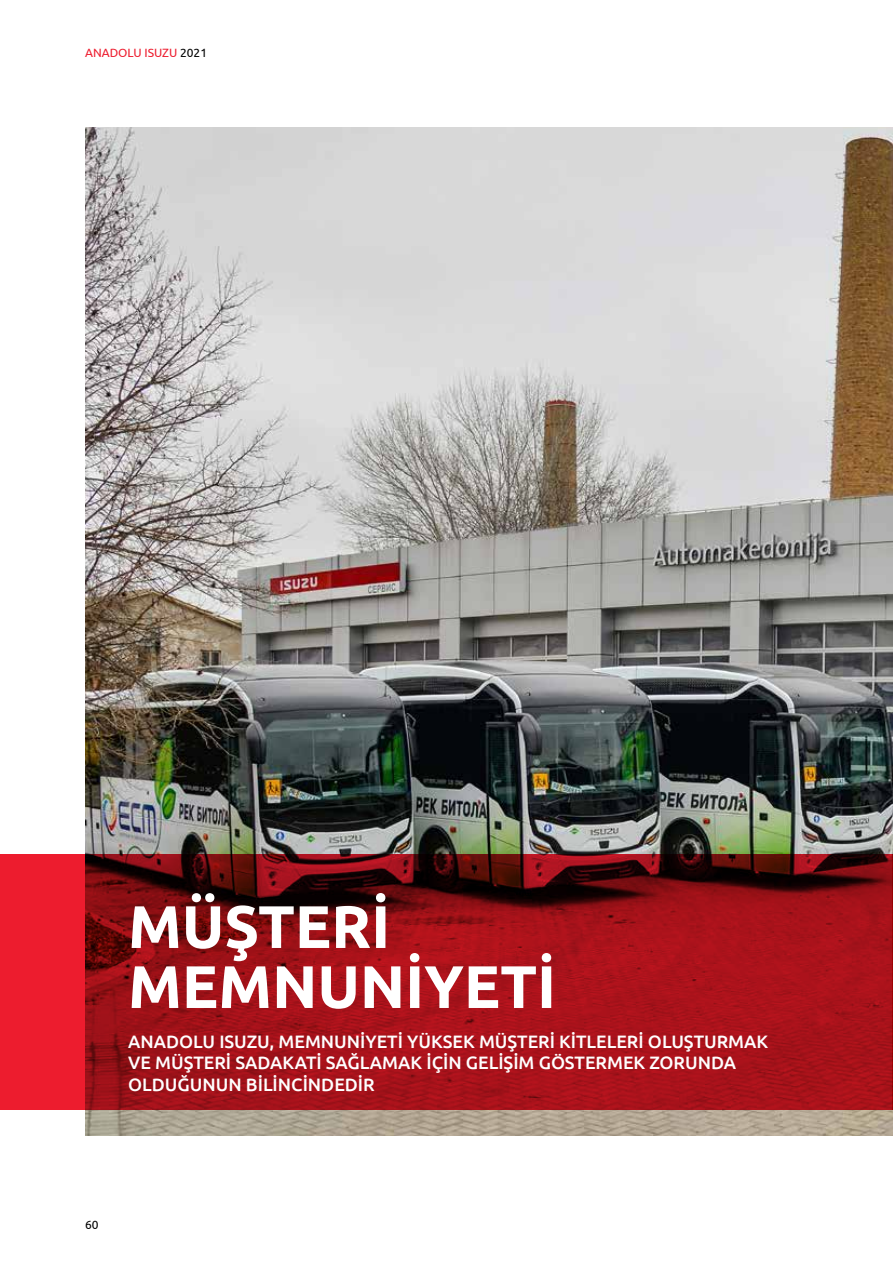
<style>
.page{position:relative;width:893px;height:1263px;background:#fff}
.page>*{position:absolute;margin:0;border:0;box-sizing:border-box;transform-origin:0 0}
.t1{font:700 60px/60px "Ubuntu";color:#fff}
.t2{font:500 18px/21.6px "Ubuntu";color:#fff}
.t3{font:12px "Ubuntu";color:#ed1c2e}
.t4{font:12px "Ubuntu";color:#000}
.s1{color:#000}
</style>
<div class="page">
<img style="left:85px;top:128px;width:808px;height:1007px">
<svg style="left:0;top:854px;width:893px;height:255px;fill:#a7121a"></svg>
<p class="t3" style="left:85px;top:45px;width:124px">ANADOLU ISUZU <span class="s1">2021</span></p>
<h1 class="t1" style="left:128px;top:896px;width:429px">MÜŞTERİ<br>MEMNUNİYETİ</h1>
<p class="t2" style="left:128px;top:1030px;width:642px">ANADOLU ISUZU, MEMNUNİYETİ YÜKSEK MÜŞTERİ KİTLELERİ OLUŞTURMAK<br>VE MÜŞTERİ SADAKATİ SAĞLAMAK İÇİN GELİŞİM GÖSTERMEK ZORUNDA<br>OLDUĞUNUN BİLİNCİNDEDİR</p>
<p class="t4" style="left:85px;top:1217px;width:15px">60</p>
</div>
